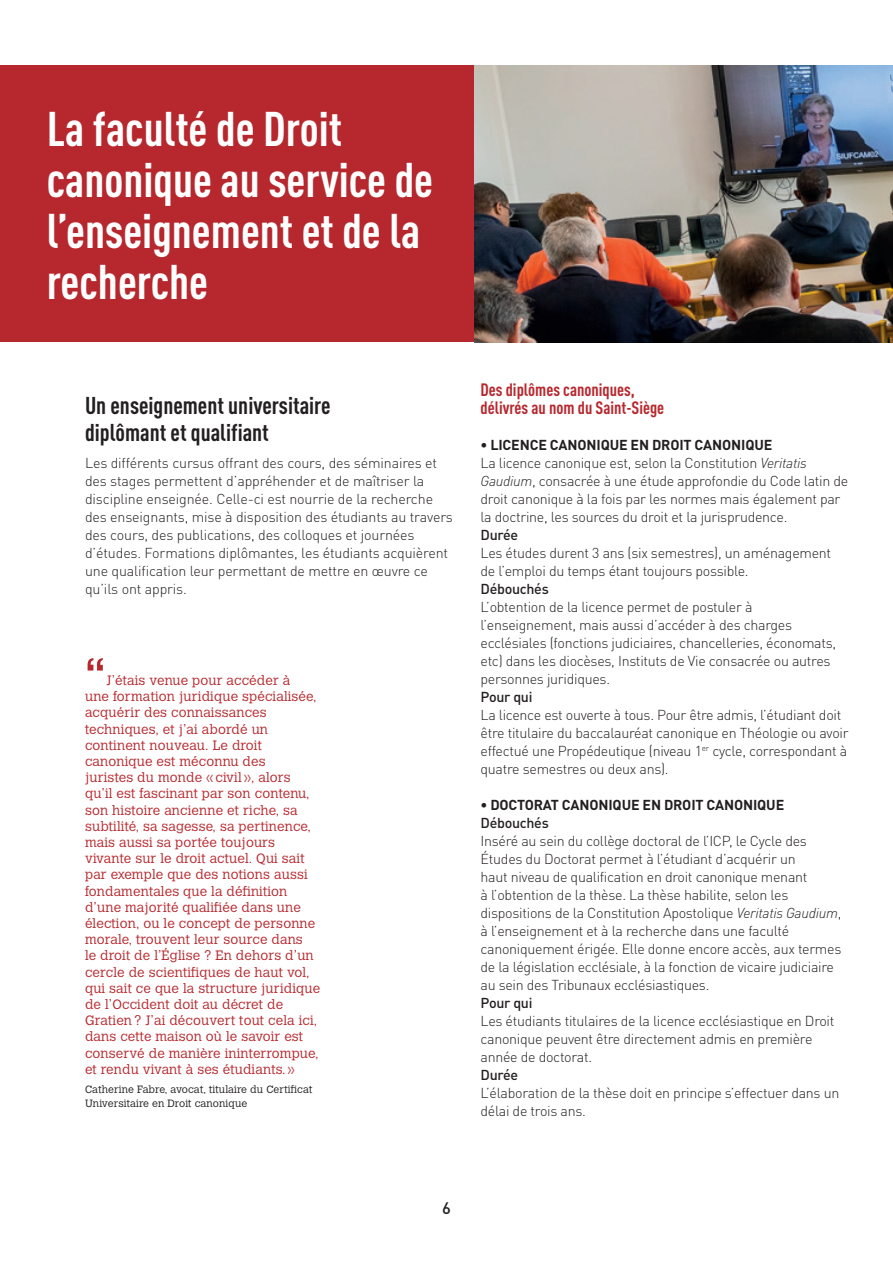
<style>
.page{position:relative;width:893px;height:1263px;background:#fff}
.page>*{position:absolute;margin:0;border:0;box-sizing:border-box;transform-origin:0 0}
.t1{font:300 64.5px "Calvert MT Std";color:#b7282e}
.t2{font:700 condensed 48px/51px "DINOT";color:#fff}
.t3{font:700 condensed 24px/27px "DINOT";color:#231f20}
.t4{font:700 condensed 17.7px/18px "DINOT";color:#b7282e}
.t5{font:500 16.5px "DINOT";color:#231f20}
.t6{font:300 14.25px/18px "DINOT";letter-spacing:-.02em;color:#231f20}
.t7{font:500 14.25px "DINOT";letter-spacing:-.02em;color:#231f20}
.t8{font:700 14.25px "DINOT";letter-spacing:-.01em;color:#231f20}
.t9{font:300 13.5px/16.2px "Calvert MT Std";letter-spacing:.01em;color:#b7282e}
.t10{font:300 10.5px/13.5px "Calvert MT Std";letter-spacing:.01em;color:#231f20}
.s1{font-weight:700}
.s2{font-style:italic}
</style>
<div class="page">
<div style="left:0;top:66px;width:474px;height:276px;background:#b7282e"></div>
<img style="left:475px;top:66px;width:418px;height:276px">
<h2 class="t2" style="left:47px;top:102px;width:388px">La faculté de Droit canonique au service de l’enseignement et de la recherche</h2>
<h3 class="t3" style="left:85px;top:392px;width:247px">Un enseignement universitaire diplômant et qualifiant</h3>
<p class="t6" style="left:85px;top:454px;width:369px">Les différents cursus offrant des cours, des séminaires et des stages permettent d’appréhender et de maîtriser la discipline enseignée. Celle-ci est nourrie de la recherche des enseignants, mise à disposition des étudiants au travers des cours, des publications, des colloques et journées d’études. Formations diplômantes, les étudiants acquièrent une qualification leur permettant de mettre en œuvre ce qu’ils ont appris.</p>
<h1 class="t1" style="left:85px;top:647px;width:22px">“</h1>
<p class="t9" style="left:85px;top:672px;width:237px;text-indent:21px">J’étais venue pour accéder à<br>une formation juridique spécialisée, acquérir des connaissances techniques, et j’ai abordé un continent nouveau. Le droit canonique est méconnu des<br>juristes du monde « civil », alors qu’il est fascinant par son contenu, son histoire ancienne et riche, sa subtilité, sa sagesse, sa pertinence, mais aussi sa portée toujours vivante sur le droit actuel. Qui sait par exemple que des notions aussi fondamentales que la définition d’une majorité qualifiée dans une élection, ou le concept de personne morale, trouvent leur source dans<br>le droit de l’Église ? En dehors d’un cercle de scientifiques de haut vol, qui sait ce que la structure juridique de l’Occident doit au décret de Gratien? J’ai découvert tout cela ici, dans cette maison où le savoir est conservé de manière ininterrompue, et rendu vivant à ses étudiants. »</p>
<p class="t10" style="left:85px;top:1083px;width:229px">Catherine Fabre, avocat, titulaire du Certificat<br>Universitaire en Droit canonique</p>
<p class="t4" style="left:480px;top:380px;width:185px">Des diplômes canoniques, délivrés au nom du Saint-Siège</p>
<p class="t6" style="left:480px;top:436px;width:369px"><span class="s1">• LICENCE CANONIQUE EN DROIT CANONIQUE<br></span>La licence canonique est, selon la Constitution <span class="s2">Veritatis Gaudium</span>, consacrée à une étude approfondie du Code latin de droit canonique à la fois par les normes mais également par la doctrine, les sources du droit et la jurisprudence.</p>
<p class="t7" style="left:480px;top:526px;width:39px">Durée</p>
<p class="t6" style="left:480px;top:544px;width:352px">Les études durent 3 ans (six semestres), un aménagement de l’emploi du temps étant toujours possible.</p>
<p class="t7" style="left:480px;top:580px;width:70px">Débouchés</p>
<p class="t6" style="left:480px;top:598px;width:357px">L’obtention de la licence permet de postuler à l’enseignement, mais aussi d’accéder à des charges ecclésiales (fonctions judiciaires, chancelleries, économats, etc) dans les diocèses, Instituts de Vie consacrée ou autres personnes juridiques.</p>
<p class="t7" style="left:480px;top:688px;width:53px">Pour qui</p>
<p class="t6" style="left:480px;top:706px;width:370px">La licence est ouverte à tous. Pour être admis, l’étudiant doit être titulaire du baccalauréat canonique en Théologie ou avoir effectué une Propédeutique (niveau 1<sup>er</sup> cycle, correspondant à quatre semestres ou deux ans).</p>
<p class="t8" style="left:480px;top:796px;width:305px">• DOCTORAT CANONIQUE EN DROIT CANONIQUE</p>
<p class="t7" style="left:480px;top:814px;width:70px">Débouchés</p>
<p class="t6" style="left:480px;top:832px;width:362px">Inséré au sein du collège doctoral de l’ICP, le Cycle des Études du Doctorat permet à l’étudiant d’acquérir un<br>haut niveau de qualification en droit canonique menant<br>à l’obtention de la thèse. La thèse habilite, selon les dispositions de la Constitution Apostolique <span class="s2">Veritatis Gaudium</span>, à l’enseignement et à la recherche dans une faculté canoniquement érigée. Elle donne encore accès, aux termes de la législation ecclésiale, à la fonction de vicaire judiciaire au sein des Tribunaux ecclésiastiques.</p>
<p class="t7" style="left:480px;top:994px;width:53px">Pour qui</p>
<p class="t6" style="left:480px;top:1012px;width:355px">Les étudiants titulaires de la licence ecclésiastique en Droit canonique peuvent être directement admis en première année de doctorat.</p>
<p class="t7" style="left:480px;top:1066px;width:39px">Durée</p>
<p class="t6" style="left:480px;top:1084px;width:360px">L’élaboration de la thèse doit en principe s’effectuer dans un délai de trois ans.</p>
<p class="t5" style="left:442px;top:1197px;width:10px">6</p>
</div>
